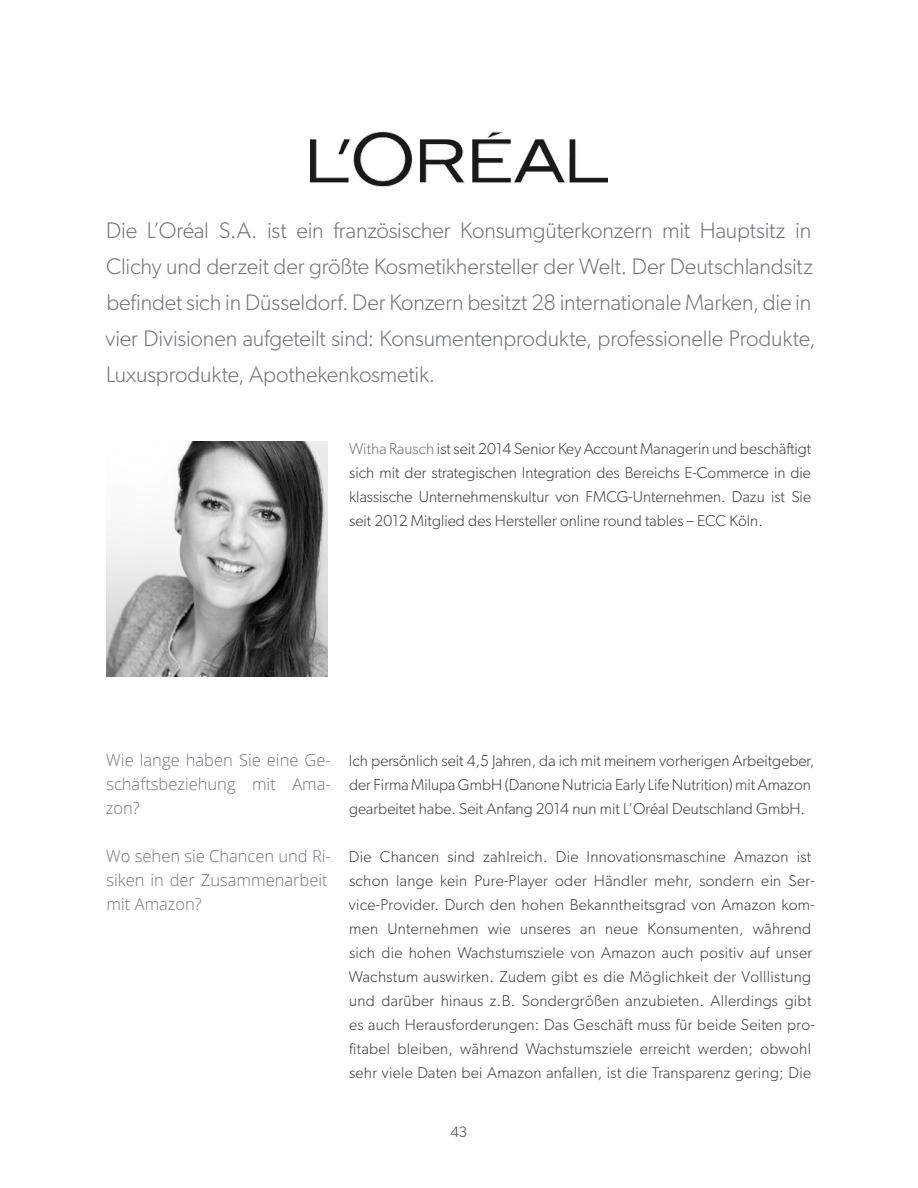
<style>
.page{position:relative;width:918px;height:1188px;background:#fff}
.page>*{position:absolute;margin:0;border:0;box-sizing:border-box;transform-origin:0 0}
.t1{font:300 22.5px/36px "Gibson";letter-spacing:-.01em;color:#6e757b}
.t2{font:300 16.5px/24px "Open Sans";color:#6e757b;text-align:justify}
.t3{font:300 15.75px/24px "Gibson";letter-spacing:.02em;color:#3c3c3b}
.t4{font:300 15px "Gibson";color:#3c3c3b}
.s1{color:#6e757b}
</style>
<div class="page">
<img style="left:311px;top:131px;width:296px;height:56px">
<img style="left:106px;top:441px;width:221px;height:235px">
<p class="t1" style="left:106px;top:212px;width:712px">Die L’Oréal S.A. ist ein französischer Konsumgüterkonzern mit Hauptsitz in Clichy und derzeit der größte Kosmetikhersteller der Welt. Der Deutschlandsitz befindet sich in Düsseldorf. Der Konzern besitzt 28 internationale Marken, die in vier Divisionen aufgeteilt sind: Konsumentenprodukte, professionelle Produkte, Luxusprodukte, Apothekenkosmetik.</p>
<p class="t3" style="left:349px;top:437px;width:464px;text-align:justify"><span class="s1">Witha Rausch</span> ist seit 2014 Senior Key Account Managerin und beschäftigt sich mit der strategischen Integration des Bereichs E-Commerce in die klassische Unternehmenskultur von FMCG-Unternehmen. Dazu ist Sie seit 2012 Mitglied des Hersteller online round tables – ECC Köln.</p>
<p class="t2" style="left:106px;top:748px;width:227px">Wie lange haben Sie eine Ge&shy;schäftsbeziehung mit Ama&shy;zon?</p>
<p class="t3" style="left:349px;top:749px;width:467px">Ich persönlich seit 4,5 Jahren, da ich mit meinem vorherigen Arbeitgeber, der Firma Milupa GmbH (Danone Nutricia Early Life Nutrition) mit Amazon gearbeitet habe. Seit Anfang 2014 nun mit L’Oréal Deutschland GmbH.</p>
<p class="t2" style="left:106px;top:844px;width:226px;text-align:left">Wo sehen sie Chancen und Ri&shy;siken in der Zusammenarbeit mit Amazon?</p>
<p class="t3" style="left:349px;top:845px;width:467px">Die Chancen sind zahlreich. Die Innovationsmaschine Amazon ist schon lange kein Pure-Player oder Händler mehr, sondern ein Ser&shy;vice-Provider. Durch den hohen Bekanntheitsgrad von Amazon kom&shy;men Unternehmen wie unseres an neue Konsumenten, während sich die hohen Wachstumsziele von Amazon auch positiv auf unser Wachstum auswirken. Zudem gibt es die Möglichkeit der Volllistung und darüber hinaus z.B. Sondergrößen anzubieten. Allerdings gibt es auch Herausforderungen: Das Geschäft muss für beide Seiten pro&shy;fitabel bleiben, während Wachstumsziele erreicht werden; obwohl sehr viele Daten bei Amazon anfallen, ist die Transparenz gering; Die</p>
<p class="t4" style="left:451px;top:1123px;width:18px">43</p>
</div>
